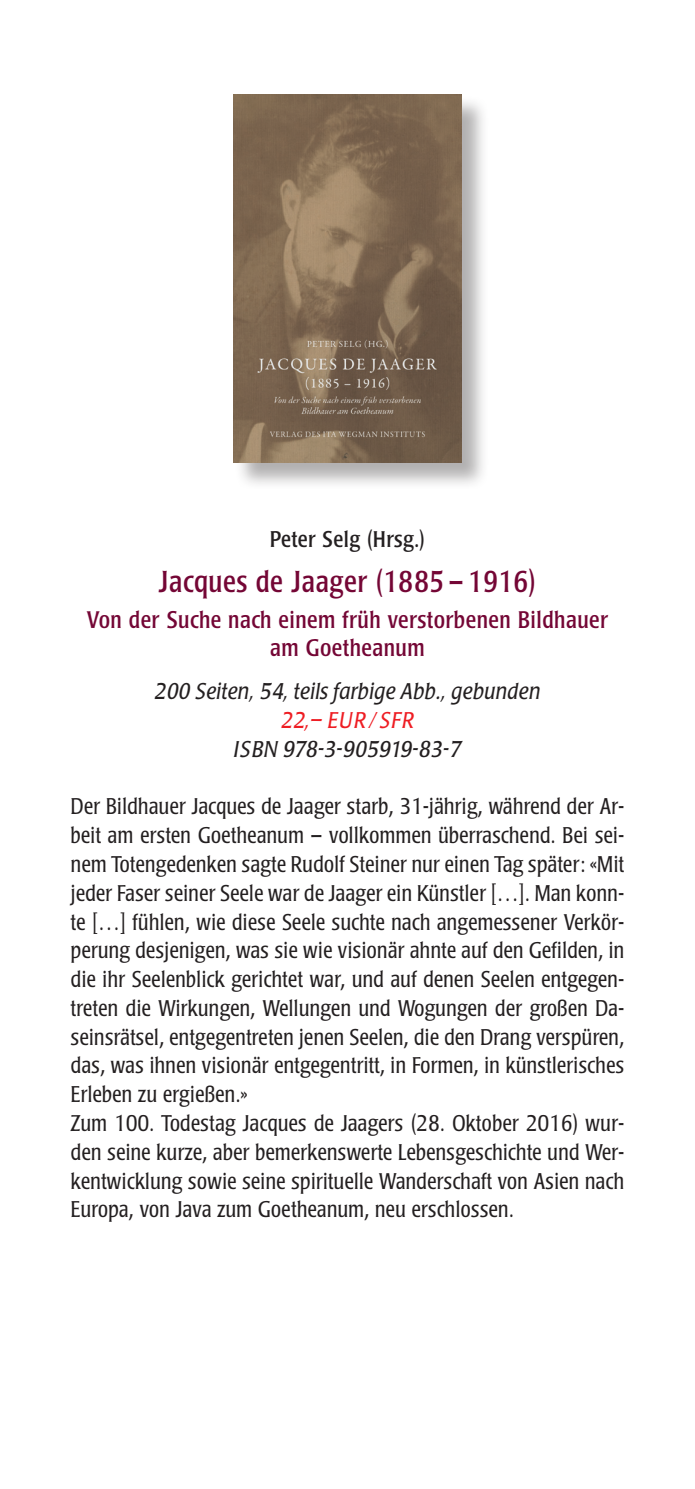
<style>
.page{position:relative;width:695px;height:1489px;background:#fff}
.page>*{position:absolute;margin:0;border:0;box-sizing:border-box;transform-origin:0 0}
.t1{font:condensed 30px "Poppl Laudatio";letter-spacing:.02em;color:#740635}
.t2{font:condensed 23.75px/28.8px "Poppl Laudatio";letter-spacing:.02em;color:#740635;text-align:center}
.t3{font:300 condensed 22.5px/28.8px "Poppl Laudatio";letter-spacing:.02em;color:#231f20}
.t4{font:italic 22.5px "Poppl Laudatio";letter-spacing:.02em;color:#231f20;scale:.9 1}
.t5{font:italic 22.5px "Poppl Laudatio";letter-spacing:.04em;color:#231f20;scale:.9 1}
.t6{font:condensed 22.5px "Poppl Laudatio";letter-spacing:.02em;color:#231f20}
.t7{font:italic 22.5px "Poppl Laudatio";letter-spacing:.06em;color:#ee1d23;scale:.9 1}
</style>
<div class="page">
<div style="left:234px;top:95px;width:255px;height:395px;background:#231f20;opacity:.35"></div>
<img style="left:234px;top:94px;width:227px;height:368px">
<p class="t6" style="left:270px;top:527px;width:157px">Peter Selg (Hrsg.)</p>
<h1 class="t1" style="left:159px;top:564px;width:378px">Jacques de Jaager (1885 – 1916)</h1>
<p class="t2" style="left:87px;top:605px;width:522px">Von der Suche nach einem früh verstorbenen Bildhauer am Goetheanum</p>
<p class="t4" style="left:154px;top:679px;width:430px">200 Seiten, 54, teils farbige Abb., gebunden</p>
<p class="t7" style="left:281px;top:707px;width:149px">22,– EUR/SFR</p>
<p class="t5" style="left:234px;top:736px;width:254px">ISBN 978-3-905919-83-7</p>
<p class="t3" style="left:71px;top:792px;width:554px">Der Bildhauer Jacques de Jaager starb, 31-jährig, während der Ar&shy;beit am ersten Goetheanum – vollkommen überraschend. Bei sei&shy;nem Totengedenken sagte Rudolf Steiner nur einen Tag später: «Mit jeder Faser seiner Seele war de Jaager ein Künstler […]. Man konn&shy;te […] fühlen, wie diese Seele suchte nach angemessener Verkör&shy;perung desjenigen, was sie wie visionär ahnte auf den Gefilden, in die ihr Seelenblick gerichtet war, und auf denen Seelen entgegen&shy;treten die Wirkungen, Wellungen und Wogungen der großen Da&shy;seinsrätsel, entgegentreten jenen Seelen, die den Drang verspüren, das, was ihnen visionär entgegentritt, in Formen, in künstlerisches Erleben zu ergießen.»<br>Zum 100. Todestag Jacques de Jaagers (28. Oktober 2016) wur&shy;den seine kurze, aber bemerkenswerte Lebensgeschichte und Wer&shy;kentwicklung sowie seine spirituelle Wanderschaft von Asien nach Europa, von Java zum Goetheanum, neu erschlossen.</p>
</div>
